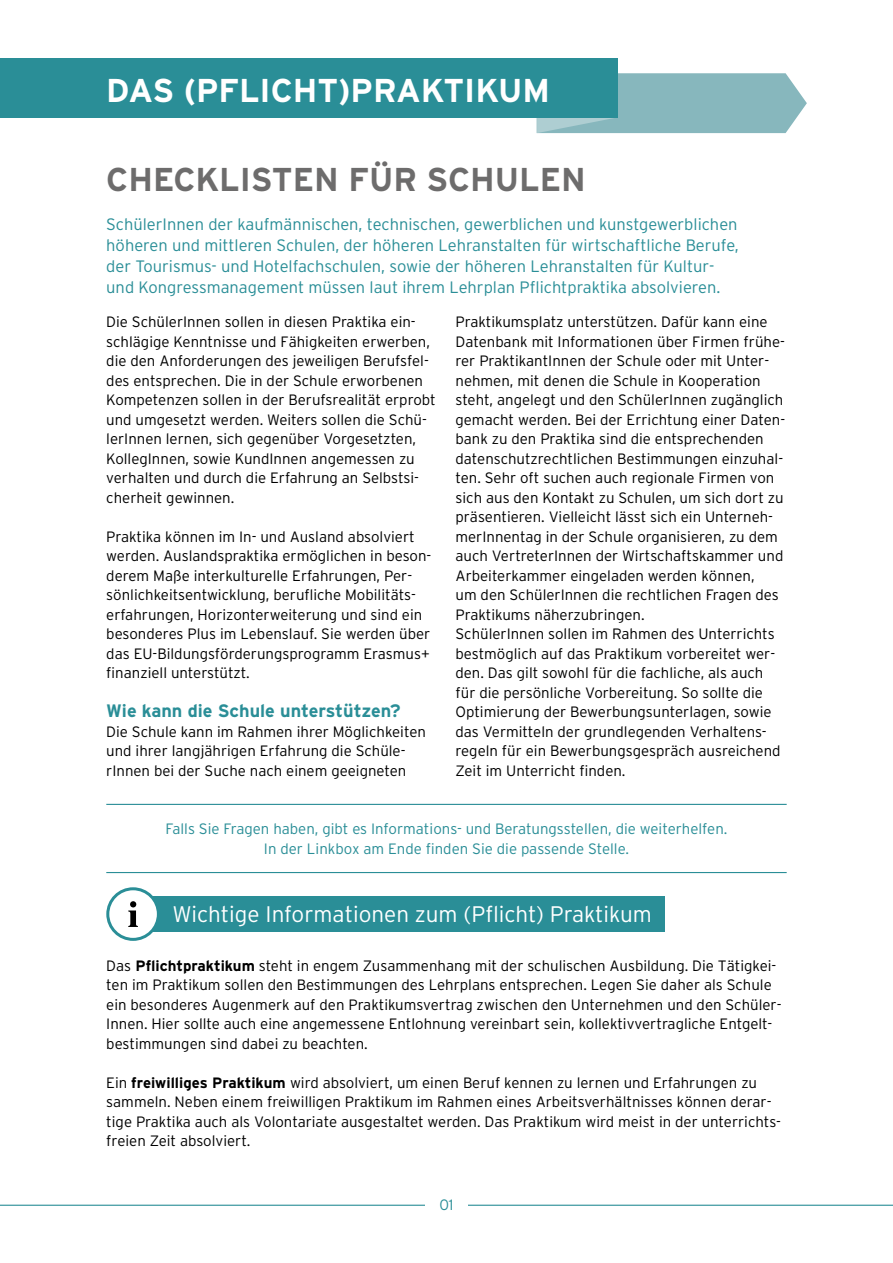
<style>
.page{position:relative;width:893px;height:1263px;background:#fff}
.page>*{position:absolute;margin:0;border:0;box-sizing:border-box;transform-origin:0 0}
.t1{font:700 33px "Interstate";color:#6d6c6c}
.t2{font:700 33px "Interstate";color:#fff}
.t3{font:300 22.5px "Interstate";color:#fff}
.t4{font:700 18px "Interstate";color:#2a8e97}
.t5{font:300 16.5px/21px "Interstate";color:#2a8e97}
.t6{font:300 15px/19.5px "Interstate";color:#000}
.t7{font:300 15px/19.5px "Interstate";color:#2a8e97;text-align:center}
.s1{font-weight:700}
</style>
<div class="page">
<div style="left:129px;top:896px;width:536px;height:36px;background:#2a8e97"></div>
<div style="left:108px;top:889px;width:50px;height:50px;background:#fff;border-radius:50%"></div>
<div style="left:106px;top:887px;width:54px;height:54px;border:3px solid #2a8e97;border-radius:50%"></div>
<svg style="left:128px;top:901px;width:10px;height:26px"></svg>
<svg style="left:537px;top:73px;width:270px;height:60px"></svg>
<div style="left:0;top:58px;width:617px;height:60px;background:#2a8e97"></div>
<hr style="left:0;top:1205px;width:893px;height:1px;background:#2a8e97">
<div style="left:425px;top:1198px;width:43px;height:13px;background:#fff"></div>
<hr style="left:106px;top:804px;width:681px;height:1px;background:#2a8e97">
<hr style="left:106px;top:872px;width:681px;height:1px;background:#2a8e97">
<h1 class="t2" style="left:106px;top:70px;width:445px">DAS (PFLICHT)PRAKTIKUM</h1>
<h1 class="t1" style="left:106px;top:159px;width:481px">CHECKLISTEN FÜR SCHULEN</h1>
<p class="t5" style="left:106px;top:213px;width:634px">SchülerInnen der kaufmännischen, technischen, gewerblichen und kunstgewerblichen höheren und mittleren Schulen, der höheren Lehranstalten für wirtschaftliche Berufe, der Tourismus- und Hotelfachschulen, sowie der höheren Lehranstalten für Kultur&shy;und Kongressmanagement müssen laut ihrem Lehrplan Pflichtpraktika absolvieren.</p>
<p class="t6" style="left:106px;top:312px;width:331px">Die SchülerInnen sollen in diesen Praktika ein&shy;schlägige Kenntnisse und Fähigkeiten erwerben, die den Anforderungen des jeweiligen Berufsfel&shy;des entsprechen. Die in der Schule erworbenen Kompetenzen sollen in der Berufsrealität erprobt und umgesetzt werden. Weiters sollen die Schü&shy;lerInnen lernen, sich gegenüber Vorgesetzten, KollegInnen, sowie KundInnen angemessen zu verhalten und durch die Erfahrung an Selbstsi&shy;cherheit gewinnen.</p>
<p class="t6" style="left:106px;top:526px;width:327px">Praktika können im In- und Ausland absolviert werden. Auslandspraktika ermöglichen in beson&shy;derem Maße interkulturelle Erfahrungen, Per&shy;sönlichkeitsentwicklung, berufliche Mobilitäts&shy;erfahrungen, Horizonterweiterung und sind ein besonderes Plus im Lebenslauf. Sie werden über das EU-Bildungsförderungsprogramm Erasmus+ finanziell unterstützt.</p>
<p class="t4" style="left:106px;top:700px;width:296px">Wie kann die Schule unterstützen?</p>
<p class="t6" style="left:106px;top:721px;width:321px">Die Schule kann im Rahmen ihrer Möglichkeiten und ihrer langjährigen Erfahrung die Schüle&shy;rInnen bei der Suche nach einem geeigneten</p>
<p class="t6" style="left:455px;top:312px;width:331px">Praktikumsplatz unterstützen. Dafür kann eine Datenbank mit Informationen über Firmen frühe&shy;rer PraktikantInnen der Schule oder mit Unter&shy;nehmen, mit denen die Schule in Kooperation steht, angelegt und den SchülerInnen zugänglich gemacht werden. Bei der Errichtung einer Daten&shy;bank zu den Praktika sind die entsprechenden datenschutzrechtlichen Bestimmungen einzuhal&shy;ten. Sehr oft suchen auch regionale Firmen von sich aus den Kontakt zu Schulen, um sich dort zu präsentieren. Vielleicht lässt sich ein Unterneh&shy;merInnentag in der Schule organisieren, zu dem auch VertreterInnen der Wirtschaftskammer und Arbeiterkammer eingeladen werden können,<br>um den SchülerInnen die rechtlichen Fragen des Praktikums näherzubringen.<br>SchülerInnen sollen im Rahmen des Unterrichts bestmöglich auf das Praktikum vorbereitet wer&shy;den. Das gilt sowohl für die fachliche, als auch für die persönliche Vorbereitung. So sollte die Optimierung der Bewerbungsunterlagen, sowie das Vermitteln der grundlegenden Verhaltens&shy;regeln für ein Bewerbungsgespräch ausreichend Zeit im Unterricht finden.</p>
<p class="t7" style="left:166px;top:819px;width:563px">Falls Sie Fragen haben, gibt es Informations- und Beratungsstellen, die weiterhelfen.<br>In der Linkbox am Ende finden Sie die passende Stelle.</p>
<h2 class="t3" style="left:172px;top:900px;width:481px">Wichtige Informationen zum (Pflicht) Praktikum</h2>
<p class="t6" style="left:106px;top:955px;width:677px">Das <span class="s1">Pflichtpraktikum</span> steht in engem Zusammenhang mit der schulischen Ausbildung. Die Tätigkei&shy;ten im Praktikum sollen den Bestimmungen des Lehrplans entsprechen. Legen Sie daher als Schule ein besonderes Augenmerk auf den Praktikumsvertrag zwischen den Unternehmen und den Schüler-Innen. Hier sollte auch eine angemessene Entlohnung vereinbart sein, kollektivvertragliche Entgelt&shy;bestimmungen sind dabei zu beachten.</p>
<p class="t6" style="left:106px;top:1072px;width:676px">Ein <span class="s1">freiwilliges Praktikum</span> wird absolviert, um einen Beruf kennen zu lernen und Erfahrungen zu sammeln. Neben einem freiwilligen Praktikum im Rahmen eines Arbeitsverhältnisses können derar&shy;tige Praktika auch als Volontariate ausgestaltet werden. Das Praktikum wird meist in der unterrichts&shy;freien Zeit absolviert.</p>
<p class="t7" style="left:439px;top:1195px;width:16px">01</p>
</div>
